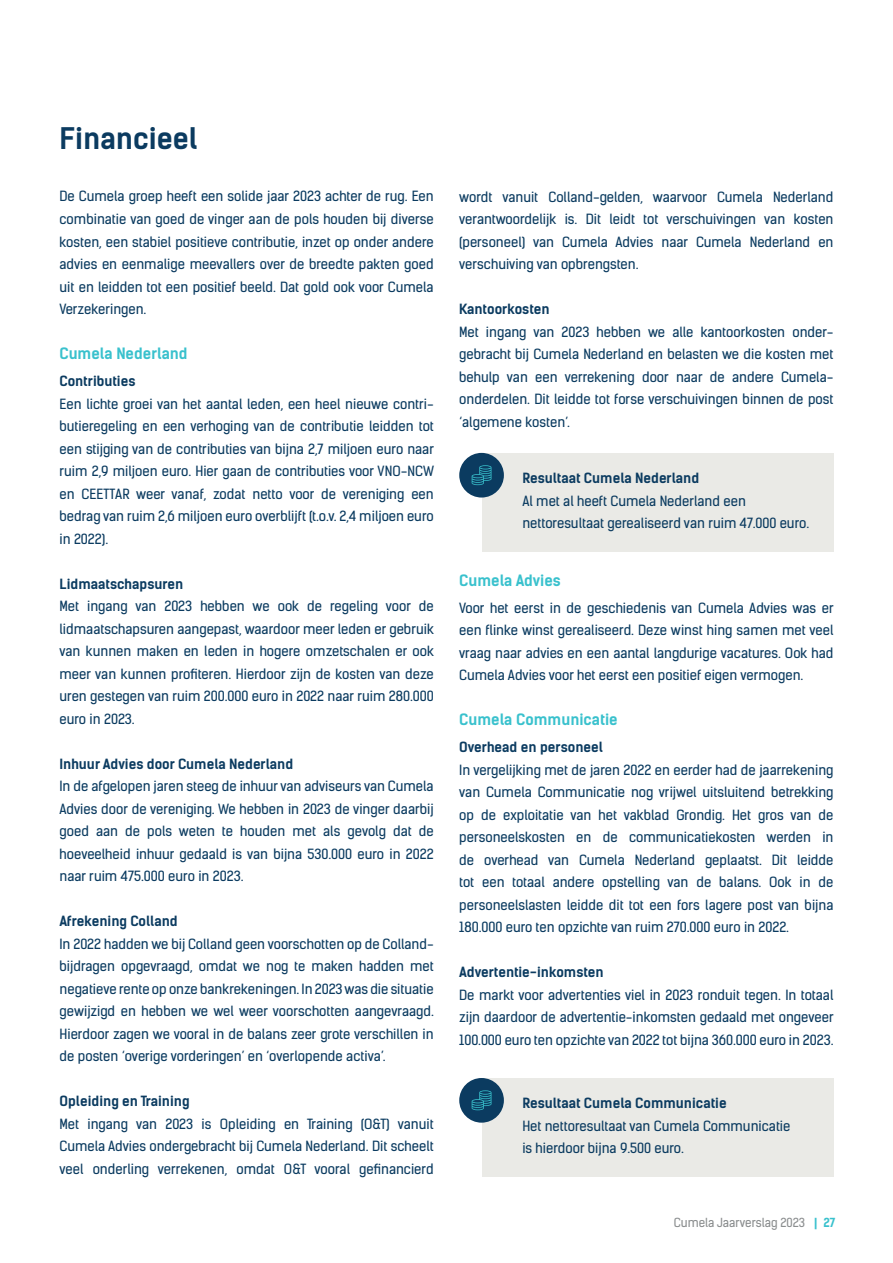
<style>
.page{position:relative;width:893px;height:1263px;background:#fff}
.page>*{position:absolute;margin:0;border:0;box-sizing:border-box;transform-origin:0 0}
.t1{font:700 28.5px "Kelson Sans";color:#0b3b60}
.t2{font:700 15px "Kelson Sans";color:#39c1cd}
.t3{font:13.5px/22.5px "Kelson Sans";color:#0b3b60;text-align:justify}
.t4{font:700 13.5px "Kelson Sans";color:#0b3b60}
.t5{font:12px "Kelson Sans";color:#8b8e8f}
.s1{font-weight:700;color:#39c1cd}
</style>
<div class="page">
<div style="left:482px;top:453px;width:351px;height:98px;background:#eaeae6"></div>
<div style="left:482px;top:1078px;width:351px;height:98px;background:#eaeae6"></div>
<div style="left:459px;top:453px;width:45px;height:44px;background:#0b3b60;border-radius:50%"></div>
<div style="left:459px;top:1078px;width:45px;height:45px;background:#0b3b60;border-radius:50%"></div>
<svg style="left:472px;top:1090px;width:19px;height:20px"></svg>
<svg style="left:472px;top:465px;width:19px;height:20px"></svg>
<h1 class="t1" style="left:60px;top:120px;width:140px">Financieel</h1>
<p class="t3" style="left:60px;top:185px;width:376px">De Cumela groep heeft een solide jaar 2023 achter de rug. Een combinatie van goed de vinger aan de pols houden bij diverse kosten, een stabiel positieve contributie, inzet op onder andere advies en eenmalige meevallers over de breedte pakten goed uit en leidden tot een positief beeld. Dat gold ook voor Cumela Verzekeringen.</p>
<p class="t2" style="left:60px;top:344px;width:130px">Cumela Nederland</p>
<p class="t4" style="left:60px;top:372px;width:77px">Contributies</p>
<p class="t3" style="left:60px;top:392px;width:376px">Een lichte groei van het aantal leden, een heel nieuwe contri&shy;butieregeling en een verhoging van de contributie leidden tot een stijging van de contributies van bijna 2,7 miljoen euro naar ruim 2,9 miljoen euro. Hier gaan de contributies voor VNO-NCW en CEETTAR weer vanaf, zodat netto voor de vereniging een bedrag van ruim 2,6 miljoen euro overblijft (t.o.v. 2,4 miljoen euro in 2022).</p>
<p class="t4" style="left:60px;top:575px;width:125px">Lidmaatschapsuren</p>
<p class="t3" style="left:60px;top:595px;width:376px">Met ingang van 2023 hebben we ook de regeling voor de lidmaatschapsuren aangepast, waardoor meer leden er gebruik van kunnen maken en leden in hogere omzetschalen er ook meer van kunnen profiteren. Hierdoor zijn de kosten van deze uren gestegen van ruim 200.000 euro in 2022 naar ruim 280.000 euro in 2023.</p>
<p class="t4" style="left:60px;top:755px;width:235px">Inhuur Advies door Cumela Nederland</p>
<p class="t3" style="left:60px;top:775px;width:376px">In de afgelopen jaren steeg de inhuur van adviseurs van Cumela Advies door de vereniging. We hebben in 2023 de vinger daarbij goed aan de pols weten te houden met als gevolg dat de hoeveelheid inhuur gedaald is van bijna 530.000 euro in 2022 naar ruim 475.000 euro in 2023.</p>
<p class="t4" style="left:60px;top:912px;width:120px">Afrekening Colland</p>
<p class="t3" style="left:60px;top:932px;width:376px">In 2022 hadden we bij Colland geen voorschotten op de Colland&shy;bijdragen opgevraagd, omdat we nog te maken hadden met negatieve rente op onze bankrekeningen. In 2023 was die situatie gewijzigd en hebben we wel weer voorschotten aangevraagd.<br>Hierdoor zagen we vooral in de balans zeer grote verschillen in de posten ‘overige vorderingen’ en ‘overlopende activa’.</p>
<p class="t4" style="left:60px;top:1092px;width:131px">Opleiding en Training</p>
<p class="t3" style="left:60px;top:1112px;width:376px">Met ingang van 2023 is Opleiding en Training (O&amp;T) vanuit Cumela Advies ondergebracht bij Cumela Nederland. Dit scheelt veel onderling verrekenen, omdat O&amp;T vooral gefinancierd</p>
<p class="t3" style="left:459px;top:185px;width:376px">wordt vanuit Colland-gelden, waarvoor Cumela Nederland verantwoordelijk is. Dit leidt tot verschuivingen van kosten (personeel) van Cumela Advies naar Cumela Nederland en verschuiving van opbrengsten.</p>
<p class="t4" style="left:459px;top:300px;width:92px">Kantoorkosten</p>
<p class="t3" style="left:459px;top:320px;width:376px">Met ingang van 2023 hebben we alle kantoorkosten onder&shy;gebracht bij Cumela Nederland en belasten we die kosten met behulp van een verrekening door naar de andere Cumela&shy;onderdelen. Dit leidde tot forse verschuivingen binnen de post ‘algemene kosten’.</p>
<p class="t4" style="left:522px;top:470px;width:178px">Resultaat Cumela Nederland</p>
<p class="t3" style="left:522px;top:489px;width:288px">Al met al heeft Cumela Nederland een nettoresultaat gerealiseerd van ruim 47.000 euro.</p>
<p class="t2" style="left:459px;top:570px;width:103px">Cumela Advies</p>
<p class="t3" style="left:459px;top:596px;width:376px">Voor het eerst in de geschiedenis van Cumela Advies was er een flinke winst gerealiseerd. Deze winst hing samen met veel vraag naar advies en een aantal langdurige vacatures. Ook had Cumela Advies voor het eerst een positief eigen vermogen.</p>
<p class="t2" style="left:459px;top:710px;width:160px">Cumela Communicatie</p>
<p class="t4" style="left:459px;top:738px;width:145px">Overhead en personeel</p>
<p class="t3" style="left:459px;top:758px;width:376px">In vergelijking met de jaren 2022 en eerder had de jaarrekening van Cumela Communicatie nog vrijwel uitsluitend betrekking op de exploitatie van het vakblad Grondig. Het gros van de personeelskosten en de communicatiekosten werden in de overhead van Cumela Nederland geplaatst. Dit leidde tot een totaal andere opstelling van de balans. Ook in de personeelslasten leidde dit tot een fors lagere post van bijna 180.000 euro ten opzichte van ruim 270.000 euro in 2022.</p>
<p class="t4" style="left:459px;top:963px;width:146px">Advertentie-inkomsten</p>
<p class="t3" style="left:459px;top:983px;width:376px">De markt voor advertenties viel in 2023 ronduit tegen. In totaal zijn daardoor de advertentie-inkomsten gedaald met ongeveer 100.000 euro ten opzichte van 2022 tot bijna 360.000 euro in 2023.</p>
<p class="t4" style="left:522px;top:1095px;width:206px">Resultaat Cumela Communicatie</p>
<p class="t3" style="left:522px;top:1114px;width:270px">Het nettoresultaat van Cumela Communicatie is hierdoor bijna 9.500 euro.</p>
<p class="t3" style="left:459px;top:1096px;width:376px">Het nettoresultaat van Cumela Communicatie is hierdoor bijna</p>
<p class="t5" style="left:674px;top:1215px;width:163px">Cumela Jaarverslag 2023 <span class="s1">| 27</span></p>
</div>
